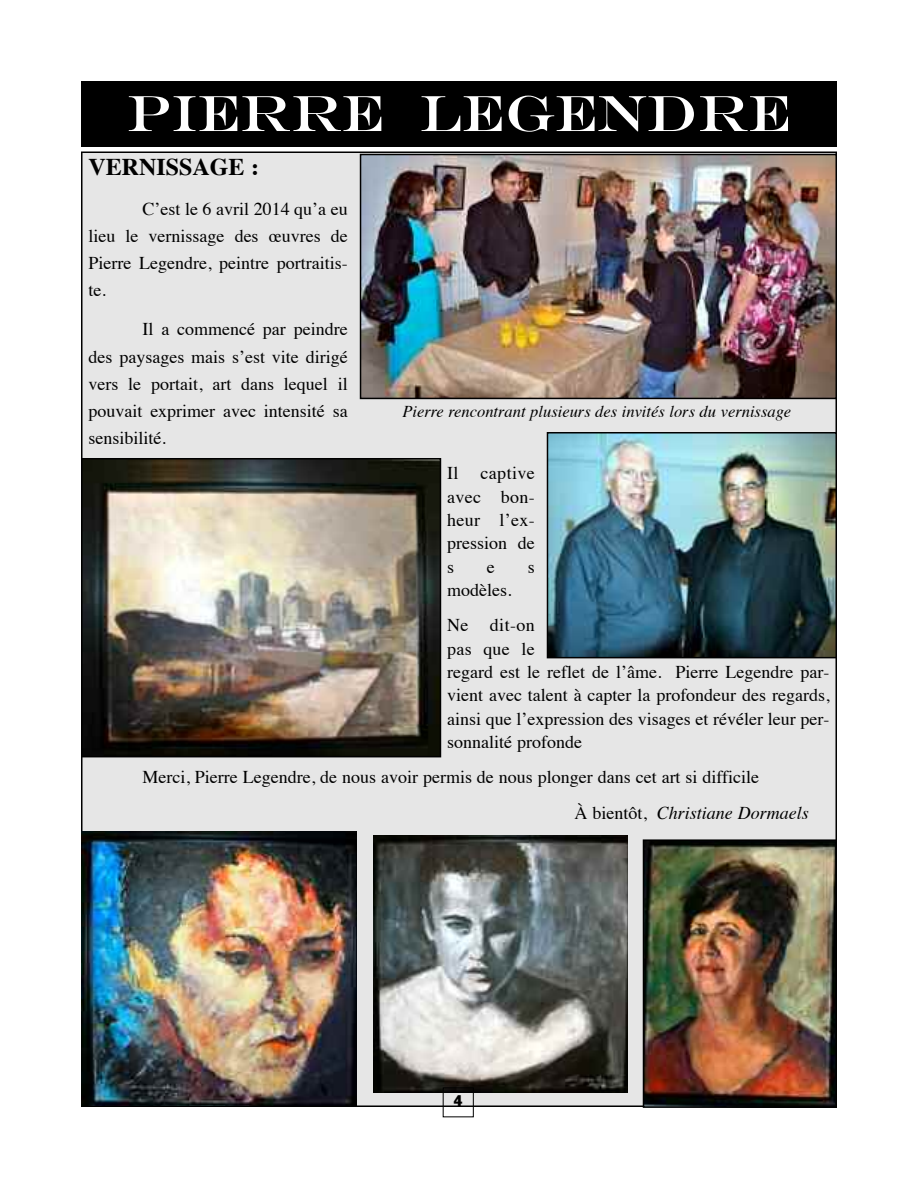
<style>
.page{position:relative;width:918px;height:1188px;background:#fff}
.page>*{position:absolute;margin:0;border:0;box-sizing:border-box;transform-origin:0 0}
.t1{font:51px "Engravers";color:#fff}
.t2{font:700 24px "Times";color:#000}
.t3{font:18px/23.2px "Times";color:#000;text-align:justify}
.t4{font:800 condensed 18px "Abadi";color:#000}
.t5{font:italic 16.5px "Times";color:#000}
.s1{font-style:italic}
</style>
<div class="page">
<div style="left:81px;top:81px;width:756px;height:65px;background:#000"></div>
<div style="left:82px;top:152px;width:754px;height:954px;background:#e6e6e6"></div>
<img style="left:363px;top:157px;width:471px;height:239px">
<div style="left:360px;top:154px;width:477px;height:245px;border:2px solid #000"></div>
<img style="left:550px;top:435px;width:284px;height:220px">
<div style="left:547px;top:432px;width:290px;height:226px;border:2px solid #000"></div>
<img style="left:81px;top:831px;width:276px;height:275px">
<img style="left:84px;top:461px;width:354px;height:293px">
<div style="left:81px;top:458px;width:360px;height:299px;border:2px solid #000"></div>
<img style="left:646px;top:842px;width:188px;height:263px">
<div style="left:643px;top:839px;width:194px;height:269px;border:2px solid #000"></div>
<img style="left:374px;top:835px;width:254px;height:258px">
<div style="left:443px;top:1088px;width:31px;height:29px;border:1px solid #000"></div>
<h1 class="t1" style="left:128px;top:83px;width:664px">PIERRE LEGENDRE</h1>
<h2 class="t2" style="left:88px;top:157px;width:172px">VERNISSAGE :</h2>
<p class="t3" style="left:88px;top:197px;width:261px;line-height:27.2px;text-indent:54px">C’est le 6 avril 2014 qu’a eu lieu le vernissage des œuvres de Pierre Legendre, peintre portraitis&shy;te.</p>
<p class="t3" style="left:88px;top:317px;width:261px;line-height:27.2px;text-indent:54px">Il a commencé par peindre des paysages mais s’est vite dirigé vers le portait, art dans lequel il pouvait exprimer avec intensité sa sensibilité.</p>
<p class="t3" style="left:447px;top:463px;width:89px">Il captive avec bon&shy;heur l’ex&shy;pression de s</p>
<p class="t5" style="left:402px;top:404px;width:390px">Pierre rencontrant plusieurs des invités lors du vernissage</p>
<p class="t3" style="left:487px;top:557px;width:9px">e</p>
<p class="t3" style="left:528px;top:557px;width:9px">s</p>
<p class="t3" style="left:447px;top:574px;width:89px;line-height:35.2px">modèles.<br>Ne dit-on</p>
<p class="t3" style="left:447px;top:639px;width:384px;text-align:left">pas que le<br>regard est le reflet de l’âme. Pierre Legendre par&shy;vient avec talent à capter la profondeur des regards, ainsi que l’expression des visages et révéler leur per&shy;sonnalité profonde</p>
<p class="t3" style="left:575px;top:761px;width:236px;line-height:35.2px;text-indent:-432px">Merci, Pierre Legendre, de nous avoir permis de nous plonger dans cet art si difficile<br>À bientôt, <span class="s1">Christiane Dormaels</span></p>
<p class="t4" style="left:454px;top:1091px;width:11px">4</p>
</div>
